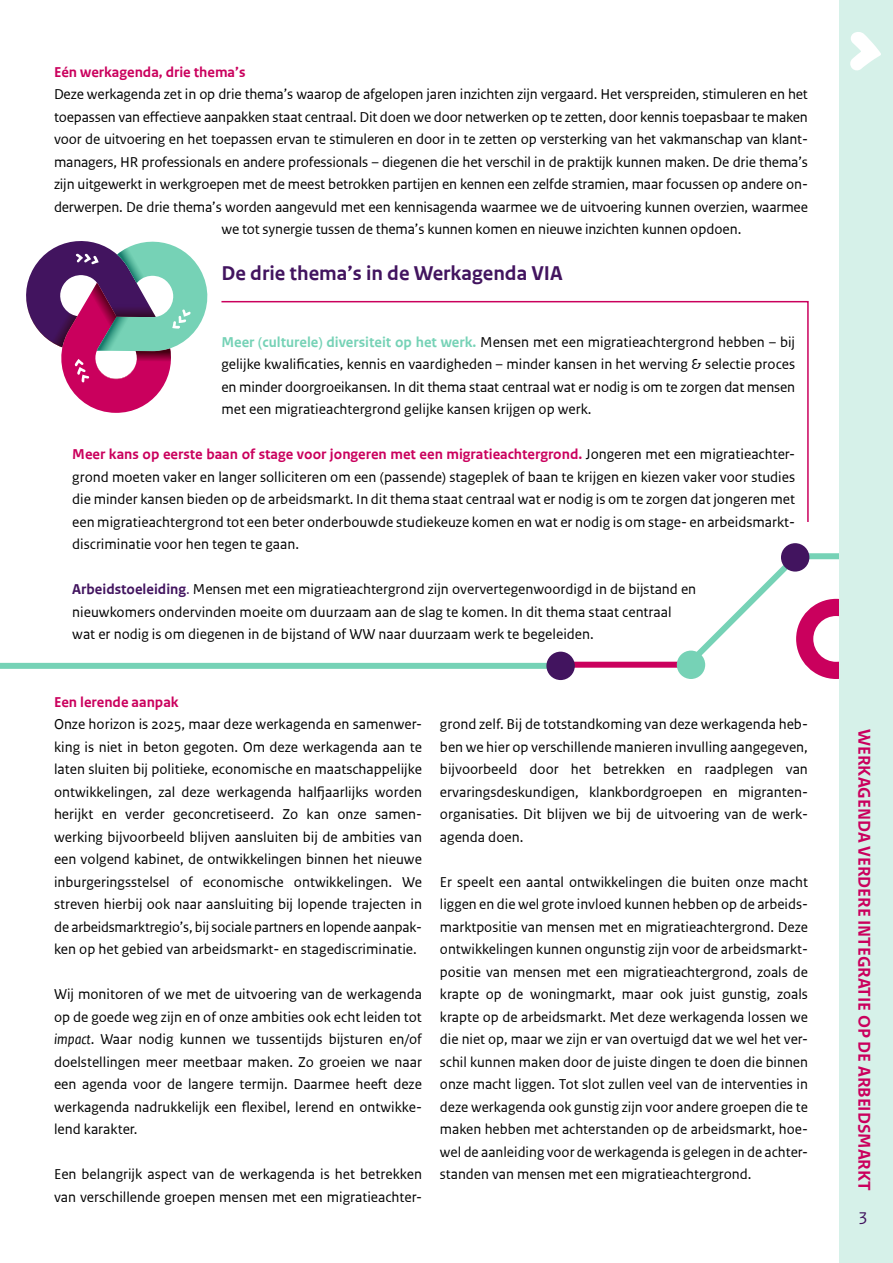
<style>
.page{position:relative;width:893px;height:1263px;background:#fff}
.page>*{position:absolute;margin:0;border:0;box-sizing:border-box;transform-origin:0 0}
.t1{font:700 21px "Rijksoverheid Sans Text TT";color:#42145f}
.t2{font:700 18px "Rijksoverheid Sans Text TT";color:#ca005d}
.t3{font:18px "Rijksoverheid Sans Text TT";color:#42145f}
.t4{font:15px/22.5px "Rijksoverheid Sans Text TT";letter-spacing:-.01em;color:#000;text-align:justify}
.t5{font:700 15px "Rijksoverheid Sans Text TT";color:#ca005d}
.s1{font-weight:700;color:#76d2b6}
.s2{font-weight:700;color:#ca005d}
.s3{font-weight:700;color:#42145f}
.s4{color:#42145f}
.s5{font-style:italic}
</style>
<div class="page">
<div style="left:557px;top:662px;width:130px;height:6px;background:#ca005d"></div>
<div style="left:0;top:663px;width:558px;height:6px;background:#76d2b6"></div>
<div style="left:546px;top:652px;width:29px;height:28px;background:#42145f;border-radius:50%"></div>
<div style="left:677px;top:651px;width:28px;height:28px;background:#76d2b6;border-radius:50%"></div>
<svg style="left:680px;top:550px;width:159px;height:129px"></svg>
<div style="left:781px;top:543px;width:28px;height:29px;background:#42145f;border-radius:50%"></div>
<div style="left:839px;top:0;width:54px;height:1263px;background:#d6f1e9"></div>
<svg style="left:850px;top:32px;width:31px;height:39px"></svg>
<svg style="left:26px;top:241px;width:182px;height:172px"></svg>
<svg style="left:221px;top:300px;width:588px;height:222px"></svg>
<p class="t5" style="left:54px;top:63px;width:193px">Eén werkagenda, drie thema’s</p>
<p class="t4" style="left:54px;top:83px;width:755px">Deze werkagenda zet in op drie thema’s waarop de afgelopen jaren inzichten zijn vergaard. Het verspreiden, stimuleren en het</p>
<p class="t4" style="left:54px;top:106px;width:755px">toepassen van effectieve aanpakken staat centraal. Dit doen we door netwerken op te zetten, door kennis toepasbaar te maken</p>
<p class="t4" style="left:54px;top:128px;width:755px">voor de uitvoering en het toepassen ervan te stimuleren en door in te zetten op versterking van het vakmanschap van klant-</p>
<p class="t4" style="left:54px;top:151px;width:755px">managers, HR professionals en andere professionals – diegenen die het verschil in de praktijk kunnen maken. De drie thema’s</p>
<p class="t4" style="left:54px;top:173px;width:755px">zijn uitgewerkt in werkgroepen met de meest betrokken partijen en kennen een zelfde stramien, maar focussen op andere on-</p>
<p class="t4" style="left:54px;top:196px;width:755px">derwerpen. De drie thema’s worden aangevuld met een kennisagenda waarmee we de uitvoering kunnen overzien, waarmee</p>
<p class="t4" style="left:221px;top:218px;width:522px">we tot synergie tussen de thema’s kunnen komen en nieuwe inzichten kunnen opdoen.</p>
<h1 class="t1" style="left:221px;top:261px;width:343px">De drie thema’s in de Werkagenda VIA</h1>
<p class="t4" style="left:221px;top:331px;width:575px"><span class="s1">Meer (culturele) diversiteit op het werk.</span> Mensen met een migratieachtergrond hebben – bij gelijke kwalificaties, kennis en vaardigheden – minder kansen in het werving &amp; selectie proces en minder doorgroeikansen. In dit thema staat centraal wat er nodig is om te zorgen dat mensen met een migratieachtergrond gelijke kansen krijgen op werk.</p>
<p class="t4" style="left:72px;top:443px;width:724px"><span class="s2">Meer kans op eerste baan of stage voor jongeren met een migratieachtergrond.</span> Jongeren met een migratieachter&shy;grond moeten vaker en langer solliciteren om een (passende) stageplek of baan te krijgen en kiezen vaker voor studies die minder kansen bieden op de arbeidsmarkt. In dit thema staat centraal wat er nodig is om te zorgen dat jongeren met een migratieachtergrond tot een beter onderbouwde studiekeuze komen en wat er nodig is om stage- en arbeidsmarkt&shy;discriminatie voor hen tegen te gaan.</p>
<p class="t4" style="left:72px;top:578px;width:625px;text-align:left"><span class="s3">Arbeidstoeleiding</span><span class="s4">.</span> Mensen met een migratieachtergrond zijn oververtegenwoordigd in de bijstand en nieuwkomers ondervinden moeite om duurzaam aan de slag te komen. In dit thema staat centraal wat er nodig is om diegenen in de bijstand of WW naar duurzaam werk te begeleiden.</p>
<p class="t5" style="left:54px;top:693px;width:126px">Een lerende aanpak</p>
<p class="t4" style="left:54px;top:713px;width:369px">Onze horizon is 2025, maar deze werkagenda en samenwer&shy;king is niet in beton gegoten. Om deze werkagenda aan te laten sluiten bij politieke, economische en maatschappelijke ontwikkelingen, zal deze werkagenda halfjaarlijks worden herijkt en verder geconcretiseerd. Zo kan onze samen&shy;werking bijvoorbeeld blijven aansluiten bij de ambities van een volgend kabinet, de ontwikkelingen binnen het nieuwe inburgeringsstelsel of economische ontwikkelingen. We streven hierbij ook naar aansluiting bij lopende trajecten in de arbeidsmarktregio’s, bij sociale partners en lopende aanpak&shy;ken op het gebied van arbeidsmarkt- en stagediscriminatie.</p>
<p class="t4" style="left:54px;top:983px;width:369px">Wij monitoren of we met de uitvoering van de werkagenda op de goede weg zijn en of onze ambities ook echt leiden tot <span class="s5">impact</span>. Waar nodig kunnen we tussentijds bijsturen en/of doelstellingen meer meetbaar maken. Zo groeien we naar een agenda voor de langere termijn. Daarmee heeft deze werkagenda nadrukkelijk een flexibel, lerend en ontwikke&shy;lend karakter.</p>
<p class="t4" style="left:54px;top:1163px;width:369px">Een belangrijk aspect van de werkagenda is het betrekken van verschillende groepen mensen met een migratieachter-</p>
<p class="t4" style="left:440px;top:713px;width:369px">grond zelf. Bij de totstandkoming van deze werkagenda heb&shy;ben we hier op verschillende manieren invulling aangegeven, bijvoorbeeld door het betrekken en raadplegen van ervaringsdeskundigen, klankbordgroepen en migranten&shy;organisaties. Dit blijven we bij de uitvoering van de werk&shy;agenda doen.</p>
<p class="t4" style="left:440px;top:871px;width:369px">Er speelt een aantal ontwikkelingen die buiten onze macht liggen en die wel grote invloed kunnen hebben op de arbeids&shy;marktpositie van mensen met en migratieachtergrond. Deze ontwikkelingen kunnen ongunstig zijn voor de arbeidsmarkt&shy;positie van mensen met een migratieachtergrond, zoals de krapte op de woningmarkt, maar ook juist gunstig, zoals krapte op de arbeidsmarkt. Met deze werkagenda lossen we die niet op, maar we zijn er van overtuigd dat we wel het ver&shy;schil kunnen maken door de juiste dingen te doen die binnen onze macht liggen. Tot slot zullen veel van de interventies in deze werkagenda ook gunstig zijn voor andere groepen die te maken hebben met achterstanden op de arbeidsmarkt, hoe&shy;wel de aanleiding voor de werkagenda is gelegen in de achter&shy;standen van mensen met een migratieachtergrond.</p>
<p class="t2" style="left:874px;top:729px;width:463px;rotate:90deg">WERKAGENDA VERDERE INTEGRATIE OP DE ARBEIDSMARKT</p>
<p class="t3" style="left:859px;top:1205px;width:9px">3</p>
</div>
